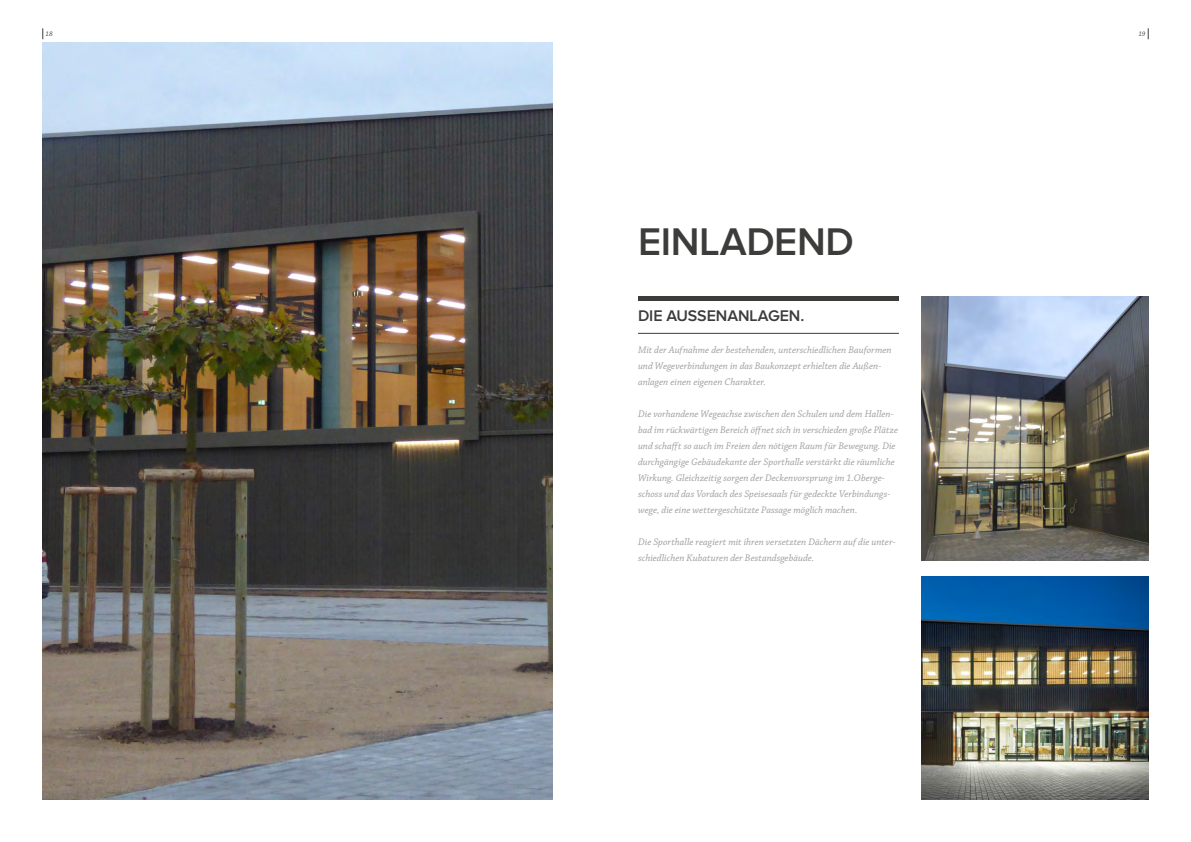
<style>
.page{position:relative;width:1191px;height:842px;background:#fff}
.page>*{position:absolute;margin:0;border:0;box-sizing:border-box;transform-origin:0 0}
.t1{font:600 40px "Proxima Nova A";letter-spacing:-.005em;color:#3c3c3b}
.t2{font:600 16px "Proxima Nova A";letter-spacing:-.005em;color:#3c3c3b}
.t3{font:italic 10px/16px "Chaparral Pro";letter-spacing:.005em;color:#9d9d9c}
.t4{font:italic 7px "Chaparral Pro";color:#3c3c3b}
</style>
<div class="page">
<img style="left:43px;top:43px;width:510px;height:756px">
<hr style="left:638px;top:296px;width:261px;height:4px;background:#3c3c3b">
<hr style="left:638px;top:333px;width:261px;height:1px;background:#3c3c3b">
<img style="left:921px;top:296px;width:227px;height:265px">
<img style="left:921px;top:577px;width:227px;height:222px">
<p class="t4" style="left:45px;top:30px;width:9px">18</p>
<p class="t4" style="left:1138px;top:30px;width:9px">19</p>
<h1 class="t1" style="left:638px;top:219px;width:217px">EINLADEND</h1>
<h2 class="t2" style="left:638px;top:306px;width:168px">DIE AUSSENANLAGEN.</h2>
<p class="t3" style="left:638px;top:342px;width:255px">Mit der Aufnahme der bestehenden, unterschiedlichen Bauformen und Wegeverbindungen in das Baukonzept erhielten die Außen&shy;anlagen einen eigenen Charakter.</p>
<p class="t3" style="left:638px;top:406px;width:261px">Die vorhandene Wegeachse zwischen den Schulen und dem Hallen&shy;bad im rückwärtigen Bereich öffnet sich in verschieden große Plätze und schafft so auch im Freien den nötigen Raum für Bewegung. Die durchgängige Gebäudekante der Sporthalle verstärkt die räumliche Wirkung. Gleichzeitig sorgen der Deckenvorsprung im 1.Oberge&shy;schoss und das Vordach des Speisesaals für gedeckte Verbindungs&shy;wege, die eine wettergeschützte Passage möglich machen.</p>
<p class="t3" style="left:638px;top:534px;width:259px">Die Sporthalle reagiert mit ihren versetzten Dächern auf die unter&shy;schiedlichen Kubaturen der Bestandsgebäude.</p>
</div>
